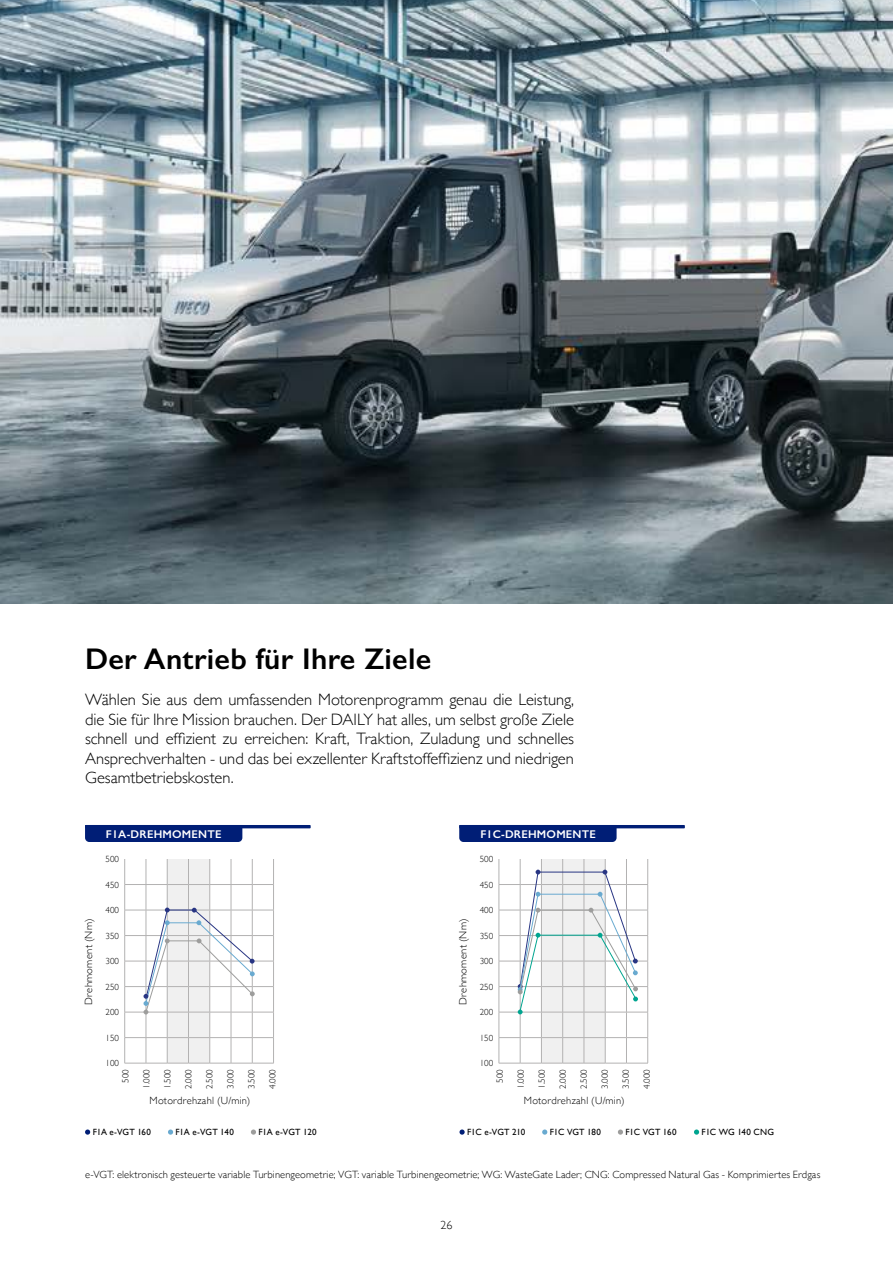
<style>
.page{position:relative;width:893px;height:1263px;background:#fff}
.page>*{position:absolute;margin:0;border:0;box-sizing:border-box;transform-origin:0 0}
.t1{font:600 30px "Gill Sans";letter-spacing:.01em;color:#000}
.t2{font:300 16.5px/19.5px "Gill Sans";color:#000;text-align:justify}
.t3{font:300 12px "Gill Sans";color:#000}
.t4{font:600 11.25px "Gill Sans";letter-spacing:.02em;color:#fff}
.t5{font:300 10.5px "Gill Sans";letter-spacing:.015em;color:#000}
.t6{font:300 9px "Gill Sans";letter-spacing:-.01em;color:#000}
.t7{font:9px "Gill Sans";letter-spacing:-.01em;color:#000}
</style>
<div class="page">
<img style="left:0;top:0;width:893px;height:604px">
<svg style="left:85px;top:1129px;width:5px;height:6px"></svg>
<svg style="left:459px;top:1129px;width:6px;height:6px"></svg>
<svg style="left:251px;top:1129px;width:5px;height:6px"></svg>
<svg style="left:618px;top:1129px;width:5px;height:6px"></svg>
<svg style="left:168px;top:1129px;width:5px;height:6px"></svg>
<svg style="left:542px;top:1129px;width:5px;height:6px"></svg>
<svg style="left:694px;top:1129px;width:5px;height:6px"></svg>
<hr style="left:85px;top:825px;width:226px;height:3px;background:#001e76">
<hr style="left:459px;top:825px;width:226px;height:3px;background:#001e76">
<svg style="left:499px;top:859px;width:149px;height:205px"></svg>
<svg style="left:124px;top:859px;width:150px;height:205px"></svg>
<div style="left:85px;top:828px;width:157px;height:14px;background:#001e76"></div>
<div style="left:459px;top:825px;width:158px;height:17px;background:#001e76"></div>
<h1 class="t1" style="left:85px;top:641px;width:348px">Der Antrieb für Ihre Ziele</h1>
<p class="t2" style="left:85px;top:689px;width:490px">Wählen Sie aus dem umfassenden Motorenprogramm genau die Leistung, die Sie für Ihre Mission brauchen. Der DAILY hat alles, um selbst große Ziele schnell und effizient zu erreichen: Kraft, Traktion, Zuladung und schnelles Ansprechverhalten - und das bei exzellenter Kraftstoffeffizienz und niedrigen Gesamtbetriebskosten.</p>
<p class="t5" style="left:81px;top:1005px;width:87px;rotate:-90deg">Drehmoment (Nm)</p>
<p class="t4" style="left:106px;top:827px;width:117px">F1A-DREHMOMENTE</p>
<p class="t4" style="left:480px;top:827px;width:117px">F1C-DREHMOMENTE</p>
<p class="t6" style="left:106px;top:852px;width:15px">500</p>
<p class="t6" style="left:106px;top:877px;width:15px">450</p>
<p class="t6" style="left:106px;top:903px;width:15px">400</p>
<p class="t6" style="left:106px;top:928px;width:15px">350</p>
<p class="t6" style="left:106px;top:954px;width:15px">300</p>
<p class="t6" style="left:106px;top:979px;width:15px">250</p>
<p class="t6" style="left:106px;top:1005px;width:15px">200</p>
<p class="t6" style="left:106px;top:1030px;width:15px">150</p>
<p class="t6" style="left:106px;top:1056px;width:15px">100</p>
<p class="t5" style="left:455px;top:1005px;width:87px;rotate:-90deg">Drehmoment (Nm)</p>
<p class="t6" style="left:480px;top:852px;width:15px">500</p>
<p class="t6" style="left:480px;top:877px;width:15px">450</p>
<p class="t6" style="left:480px;top:903px;width:15px">400</p>
<p class="t6" style="left:480px;top:928px;width:15px">350</p>
<p class="t6" style="left:480px;top:954px;width:15px">300</p>
<p class="t6" style="left:480px;top:979px;width:15px">250</p>
<p class="t6" style="left:480px;top:1005px;width:15px">200</p>
<p class="t6" style="left:480px;top:1030px;width:15px">150</p>
<p class="t6" style="left:480px;top:1056px;width:15px">100</p>
<p class="t6" style="left:119px;top:1083px;width:15px;rotate:-90deg">500</p>
<p class="t6" style="left:140px;top:1089px;width:21px;rotate:-90deg">1.000</p>
<p class="t6" style="left:161px;top:1089px;width:21px;rotate:-90deg">1.500</p>
<p class="t6" style="left:182px;top:1089px;width:21px;rotate:-90deg">2.000</p>
<p class="t6" style="left:203px;top:1089px;width:21px;rotate:-90deg">2.500</p>
<p class="t6" style="left:224px;top:1089px;width:21px;rotate:-90deg">3.000</p>
<p class="t6" style="left:245px;top:1089px;width:21px;rotate:-90deg">3.500</p>
<p class="t6" style="left:266px;top:1089px;width:21px;rotate:-90deg">4.000</p>
<p class="t6" style="left:493px;top:1083px;width:15px;rotate:-90deg">500</p>
<p class="t6" style="left:514px;top:1089px;width:21px;rotate:-90deg">1.000</p>
<p class="t6" style="left:535px;top:1089px;width:21px;rotate:-90deg">1.500</p>
<p class="t6" style="left:556px;top:1089px;width:21px;rotate:-90deg">2.000</p>
<p class="t6" style="left:577px;top:1089px;width:21px;rotate:-90deg">2.500</p>
<p class="t6" style="left:598px;top:1089px;width:21px;rotate:-90deg">3.000</p>
<p class="t6" style="left:619px;top:1089px;width:21px;rotate:-90deg">3.500</p>
<p class="t6" style="left:640px;top:1089px;width:21px;rotate:-90deg">4.000</p>
<p class="t5" style="left:150px;top:1093px;width:102px">Motordrehzahl (U/min)</p>
<p class="t5" style="left:524px;top:1093px;width:102px">Motordrehzahl (U/min)</p>
<p class="t7" style="left:93px;top:1127px;width:60px">F1A e-VGT 160</p>
<p class="t7" style="left:176px;top:1127px;width:60px">F1A e-VGT 140</p>
<p class="t7" style="left:259px;top:1127px;width:60px">F1A e-VGT 120</p>
<p class="t7" style="left:467px;top:1127px;width:60px">F1C e-VGT 210</p>
<p class="t7" style="left:550px;top:1127px;width:53px">F1C VGT 180</p>
<p class="t7" style="left:625px;top:1127px;width:52px">F1C VGT 160</p>
<p class="t7" style="left:702px;top:1127px;width:74px">F1C WG 140 CNG</p>
<p class="t5" style="left:85px;top:1166px;width:737px">e-VGT: elektronisch gesteuerte variable Turbinengeometrie; VGT: variable Turbinengeometrie; WG: WasteGate Lader; CNG: Compressed Natural Gas - Komprimiertes Erdgas</p>
<p class="t3" style="left:440px;top:1215px;width:14px">26</p>
</div>
